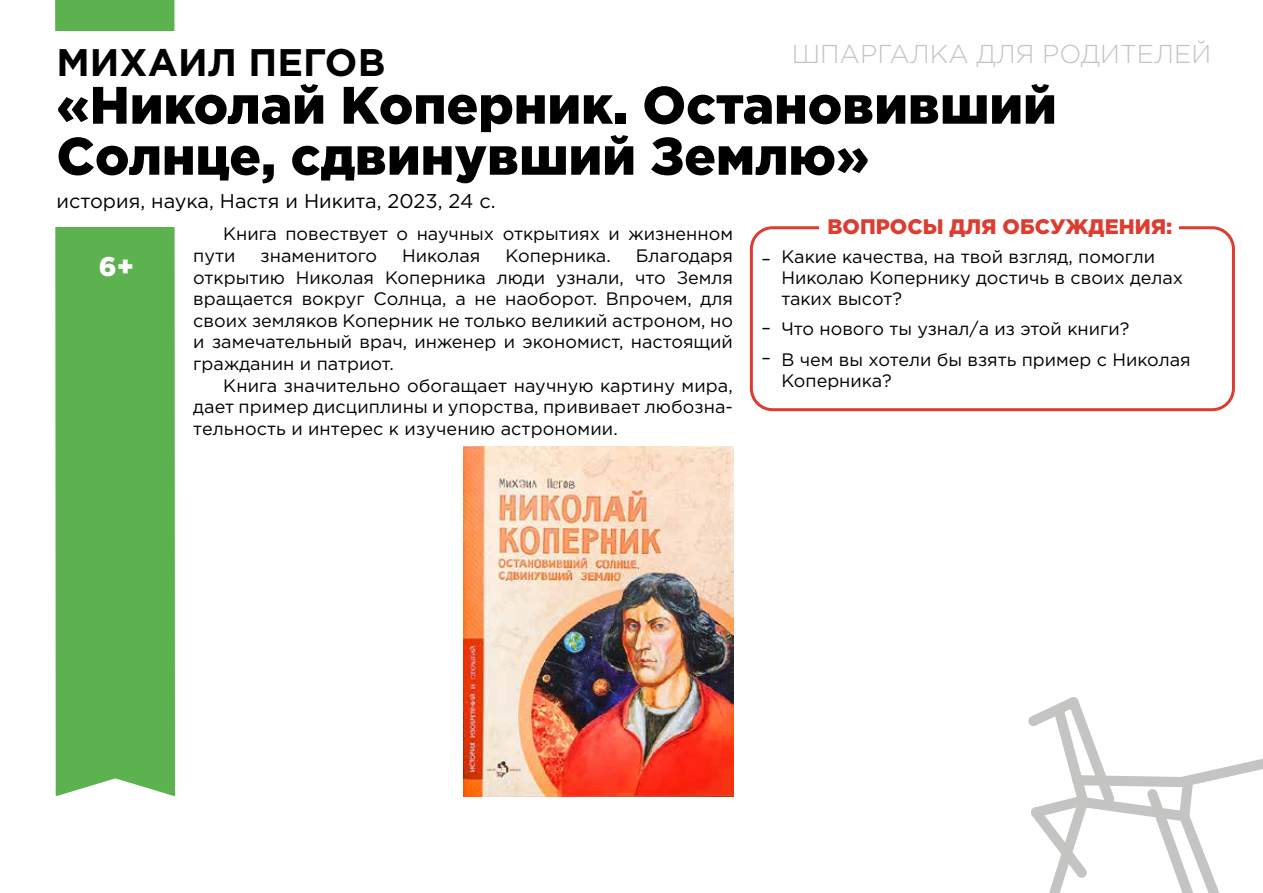
<style>
.page{position:relative;width:1263px;height:893px;background:#fff}
.page>*{position:absolute;margin:0;border:0;box-sizing:border-box;transform-origin:0 0}
.t1{font:900 52.65px/51px "Gotham Pro";color:#000}
.t2{font:700 38.4px "Gotham Pro";color:#000}
.t3{font:900 27px "Gotham Pro";color:#fff}
.t4{font:300 25.8px "Gotham Pro";color:#c4c4c3}
.t5{font:900 21px "Gotham Pro";color:#dd3c31}
.t6{font:19.95px "Gotham Pro";color:#000}
.t7{font:18px/21.6px "Gotham Pro";color:#000}
</style>
<div class="page">
<svg style="left:1028px;top:697px;width:235px;height:196px"></svg>
<div style="left:55px;top:0;width:120px;height:796px;background:#5cb24f"></div>
<div style="left:53px;top:31px;width:122px;height:196px;background:#fff"></div>
<div style="left:750px;top:226px;width:485px;height:185px;border:3px solid #dd3c31;border-radius:21px"></div>
<div style="left:820px;top:211px;width:359px;height:34px;background:#fff"></div>
<img style="left:463px;top:446px;width:271px;height:351px">
<h2 class="t2" style="left:57px;top:40px;width:330px">МИХАИЛ ПЕГОВ</h2>
<h3 class="t4" style="left:792px;top:40px;width:421px">ШПАРГАЛКА ДЛЯ РОДИТЕЛЕЙ</h3>
<h1 class="t1" style="left:57px;top:78px;width:1002px">«Николай Коперник. Остановивший<br>Солнце, сдвинувший Землю»</h1>
<p class="t6" style="left:57px;top:190px;width:440px">история, наука, Настя и Никита, 2023, 24 с.</p>
<h3 class="t3" style="left:98px;top:251px;width:38px">0+</h3>
<h3 class="t3" style="left:99px;top:251px;width:19px">6</h3>
<p class="t7" style="left:193px;top:223px;width:541px;text-indent:30px">Книга повествует о научных открытиях и жизненном пути</p>
<p class="t7" style="left:193px;top:245px;width:541px;text-align:justify;text-indent:443px">Благодаря открытию Николая Коперника люди узнали, что Земля вращается вокруг Солнца, а не наоборот. Впрочем, для своих земляков Коперник не только великий астроном, но и замечательный врач, инженер и экономист, настоящий гражданин и патриот.</p>
<p class="t7" style="left:193px;top:374px;width:541px;text-align:justify;text-indent:30px">Книга значительно обогащает научную картину мира, дает пример дисциплины и упорства, прививает любозна&shy;тельность и интерес к изучению астрономии.</p>
<p class="t7" style="left:261px;top:245px;width:118px">знаменитого</p>
<p class="t7" style="left:402px;top:245px;width:80px">Николая</p>
<p class="t7" style="left:505px;top:245px;width:107px">Коперника.</p>
<p class="t7" style="left:761px;top:247px;width:11px">–</p>
<p class="t7" style="left:761px;top:312px;width:11px;line-height:30.2px">– –</p>
<p class="t5" style="left:827px;top:215px;width:346px">ВОПРОСЫ ДЛЯ ОБСУЖДЕНИЯ:</p>
<p class="t7" style="left:781px;top:246px;width:403px">Какие качества, на твой взгляд, помогли<br>Николаю Копернику достичь в своих делах таких высот?</p>
<p class="t7" style="left:781px;top:314px;width:411px;line-height:30.5px">Что нового ты узнал/а из этой книги?<br>В чем вы хотели бы взять пример с Николая</p>
<p class="t7" style="left:781px;top:370px;width:112px">Коперника?</p>
</div>
